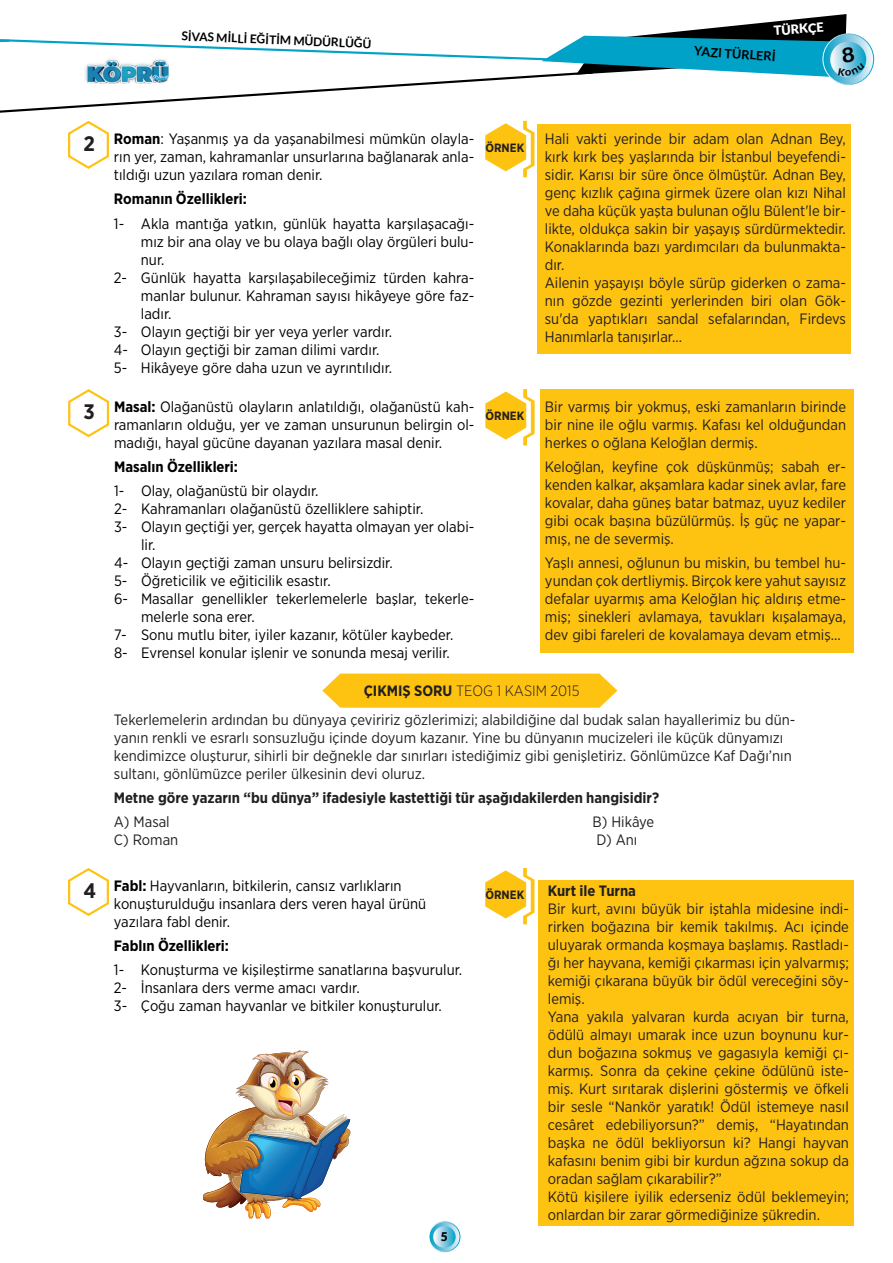
<style>
.page{position:relative;width:893px;height:1263px;background:#fff}
.page>*{position:absolute;margin:0;border:0;box-sizing:border-box;transform-origin:0 0}
.t1{font:700 21px "Gotham Narrow";color:#231f20}
.t2{font:15px/18px "Gotham Narrow";color:#231f20}
.t3{font:15px/18px "Gotham Narrow";color:#000;text-align:justify}
.t4{font:700 15px "Gotham Narrow";color:#231f20}
.t5{font:700 15px "Gotham Narrow";color:#000}
.t6{font:300 15px "Gotham Narrow";color:#231f20}
.t7{font:700 12.75px "Lato TR";color:#000}
.t8{font:900 12.75px "Lato TR";color:#fff}
.t9{font:700 12px "Lato TR";color:#000}
.t10{font:700 12px "Gotham Narrow";color:#231f20}
.t11{font:900 12px "Lato TR";color:#000}
.s1{font-weight:700}
</style>
<div class="page">
<svg style="left:430px;top:1222px;width:30px;height:30px"></svg>
<div style="left:428px;top:1221px;width:32px;height:31px;border:1px solid #fff;border-radius:50%"></div>
<svg style="left:433px;top:1226px;width:23px;height:22px"></svg>
<div style="left:538px;top:880px;width:316px;height:346px;background:#fec210"></div>
<div style="left:537px;top:124px;width:314px;height:230px;background:#fec210"></div>
<div style="left:540px;top:389px;width:314px;height:264px;background:#fec210"></div>
<svg style="left:68px;top:120px;width:41px;height:49px"></svg>
<svg style="left:485px;top:121px;width:49px;height:56px"></svg>
<svg style="left:68px;top:389px;width:41px;height:49px"></svg>
<svg style="left:485px;top:389px;width:50px;height:56px"></svg>
<svg style="left:68px;top:868px;width:41px;height:48px"></svg>
<svg style="left:485px;top:868px;width:49px;height:56px"></svg>
<svg style="left:322px;top:674px;width:295px;height:34px;background:#fec620"></svg>
<img style="left:203px;top:1050px;width:147px;height:162px">
<img style="left:245px;top:1192px;width:58px;height:26px">
<img style="left:207px;top:1158px;width:23px;height:18px">
<svg style="left:0;top:14px;width:874px;height:99px"></svg>
<p class="t9" style="left:182px;top:30px;width:191px;rotate:2deg">SİVAS MİLLİ EĞİTİM MÜDÜRLÜĞÜ</p>
<p class="t8" style="left:773px;top:23px;width:51px;rotate:-4deg">TÜRKÇE</p>
<p class="t7" style="left:695px;top:44px;width:83px;rotate:4deg">YAZI TÜRLERİ</p>
<p class="t3" style="left:114px;top:129px;width:362px"><span class="s1">Roman</span>: Yaşanmış ya da yaşanabilmesi mümkün olayla&shy;rın yer, zaman, kahramanlar unsurlarına bağlanarak anla&shy;tıldığı uzun yazılara roman denir.</p>
<p class="t5" style="left:114px;top:189px;width:135px">Romanın Özellikleri:</p>
<p class="t3" style="left:114px;top:215px;width:362px">1- Akla mantığa yatkın, günlük hayatta karşılaşacağı-</p>
<p class="t3" style="left:141px;top:233px;width:335px">mız bir ana olay ve bu olaya bağlı olay örgüleri bulu-</p>
<p class="t3" style="left:141px;top:251px;width:25px">nur.</p>
<p class="t3" style="left:114px;top:269px;width:362px">2- Günlük hayatta karşılaşabileceğimiz türden kahra-</p>
<p class="t3" style="left:141px;top:287px;width:335px">manlar bulunur. Kahraman sayısı hikâyeye göre faz-</p>
<p class="t3" style="left:141px;top:305px;width:32px">ladır.</p>
<p class="t3" style="left:114px;top:323px;width:280px">3- Olayın geçtiği bir yer veya yerler vardır.</p>
<p class="t3" style="left:114px;top:341px;width:267px">4- Olayın geçtiği bir zaman dilimi vardır.</p>
<p class="t3" style="left:114px;top:359px;width:280px">5- Hikâyeye göre daha uzun ve ayrıntılıdır.</p>
<h1 class="t1" style="left:83px;top:130px;width:13px">2</h1>
<p class="t10" style="left:485px;top:140px;width:40px">ÖRNEK</p>
<p class="t2" style="left:545px;top:129px;width:303px">Hali vakti yerinde bir adam olan Adnan Bey, kırk kırk beş yaşlarında bir İstanbul beyefendi&shy;sidir. Karısı bir süre önce ölmüştür. Adnan Bey, genç kızlık çağına girmek üzere olan kızı Nihal ve daha küçük yaşta bulunan oğlu Bülent'le bir&shy;likte, oldukça sakin bir yaşayış sürdürmektedir.<br>Konaklarında bazı yardımcıları da bulunmakta&shy;dır.<br>Ailenin yaşayışı böyle sürüp giderken o zama&shy;nın gözde gezinti yerlerinden biri olan Gök&shy;su'da yaptıkları sandal sefalarından, Firdevs Hanımlarla tanışırlar…</p>
<p class="t3" style="left:114px;top:397px;width:362px"><span class="s1">Masal:</span> Olağanüstü olayların anlatıldığı, olağanüstü kah&shy;ramanların olduğu, yer ve zaman unsurunun belirgin ol&shy;madığı, hayal gücüne dayanan yazılara masal denir.</p>
<p class="t5" style="left:114px;top:457px;width:126px">Masalın Özellikleri:</p>
<p class="t3" style="left:114px;top:481px;width:206px">1- Olay, olağanüstü bir olaydır.</p>
<p class="t3" style="left:114px;top:499px;width:311px">2- Kahramanları olağanüstü özelliklere sahiptir.</p>
<p class="t3" style="left:114px;top:517px;width:362px">3- Olayın geçtiği yer, gerçek hayatta olmayan yer olabi-</p>
<p class="t3" style="left:141px;top:535px;width:16px">lir.</p>
<p class="t3" style="left:114px;top:553px;width:280px">4- Olayın geçtiği zaman unsuru belirsizdir.</p>
<p class="t3" style="left:114px;top:571px;width:218px">5- Öğreticilik ve eğiticilik esastır.</p>
<p class="t3" style="left:114px;top:589px;width:362px">6- Masallar genellikler tekerlemelerle başlar, tekerle-</p>
<p class="t3" style="left:141px;top:607px;width:115px">melerle sona erer.</p>
<p class="t3" style="left:114px;top:625px;width:341px">7- Sonu mutlu biter, iyiler kazanır, kötüler kaybeder.</p>
<p class="t3" style="left:114px;top:643px;width:337px">8- Evrensel konular işlenir ve sonunda mesaj verilir.</p>
<h1 class="t1" style="left:83px;top:398px;width:13px">3</h1>
<p class="t10" style="left:486px;top:408px;width:40px">ÖRNEK</p>
<p class="t2" style="left:545px;top:398px;width:303px;text-align:justify">Bir varmış bir yokmuş, eski zamanların birinde bir nine ile oğlu varmış. Kafası kel olduğundan herkes o oğlana Keloğlan dermiş.</p>
<p class="t2" style="left:545px;top:458px;width:303px;text-align:justify">Keloğlan, keyfine çok düşkünmüş; sabah er&shy;kenden kalkar, akşamlara kadar sinek avlar, fare kovalar, daha güneş batar batmaz, uyuz kediler gibi ocak başına büzülürmüş. İş güç ne yapar&shy;mış, ne de severmiş.</p>
<p class="t2" style="left:545px;top:554px;width:303px;text-align:justify">Yaşlı annesi, oğlunun bu miskin, bu tembel hu&shy;yundan çok dertliymiş. Birçok kere yahut sayısız defalar uyarmış ama Keloğlan hiç aldırış etme&shy;miş; sinekleri avlamaya, tavukları kışalamaya, dev gibi fareleri de kovalamaya devam etmiş...</p>
<p class="t6" style="left:364px;top:681px;width:217px"><span class="s1">ÇIKMIŞ SORU</span> TEOG 1 KASIM 2015</p>
<p class="t2" style="left:114px;top:710px;width:683px">Tekerlemelerin ardından bu dünyaya çeviririz gözlerimizi; alabildiğine dal budak salan hayallerimiz bu dün&shy;yanın renkli ve esrarlı sonsuzluğu içinde doyum kazanır. Yine bu dünyanın mucizeleri ile küçük dünyamızı kendimizce oluşturur, sihirli bir değnekle dar sınırları istediğimiz gibi genişletiriz. Gönlümüzce Kaf Dağı’nın sultanı, gönlümüzce periler ülkesinin devi oluruz.</p>
<p class="t4" style="left:114px;top:788px;width:547px">Metne göre yazarın “bu dünya” ifadesiyle kastettiği tür aşağıdakilerden hangisidir?</p>
<p class="t2" style="left:114px;top:812px;width:57px">A) Masal</p>
<p class="t2" style="left:593px;top:812px;width:63px">B) Hikâye</p>
<p class="t2" style="left:114px;top:830px;width:66px">C) Roman</p>
<p class="t2" style="left:596px;top:830px;width:42px">D) Anı</p>
<p class="t3" style="left:114px;top:876px;width:314px;text-align:left"><span class="s1">Fabl:</span> Hayvanların, bitkilerin, cansız varlıkların konuşturulduğu insanlara ders veren hayal ürünü yazılara fabl denir.</p>
<p class="t5" style="left:114px;top:936px;width:117px">Fablın Özellikleri:</p>
<p class="t3" style="left:114px;top:960px;width:350px;text-align:left">1- Konuşturma ve kişileştirme sanatlarına başvurulur.<br>2- İnsanlara ders verme amacı vardır.<br>3- Çoğu zaman hayvanlar ve bitkiler konuşturulur.</p>
<h1 class="t1" style="left:83px;top:877px;width:14px">4</h1>
<p class="t10" style="left:485px;top:887px;width:40px">ÖRNEK</p>
<p class="t4" style="left:548px;top:881px;width:90px">Kurt ile Turna</p>
<p class="t2" style="left:548px;top:899px;width:303px">Bir kurt, avını büyük bir iştahla midesine indi&shy;rirken boğazına bir kemik takılmış. Acı içinde uluyarak ormanda koşmaya başlamış. Rastladı&shy;ğı her hayvana, kemiği çıkarması için yalvarmış; kemiği çıkarana büyük bir ödül vereceğini söy&shy;lemiş.<br>Yana yakıla yalvaran kurda acıyan bir turna, ödülü almayı umarak ince uzun boynunu kur&shy;dun boğazına sokmuş ve gagasıyla kemiği çı&shy;karmış. Sonra da çekine çekine ödülünü iste&shy;miş. Kurt sırıtarak dişlerini göstermiş ve öfkeli bir sesle “Nankör yaratık! Ödül istemeye nasıl cesâret edebiliyorsun?” demiş, “Hayatından başka ne ödül bekliyorsun ki? Hangi hayvan kafasını benim gibi bir kurdun ağzına sokup da oradan sağlam çıkarabilir?”<br>Kötü kişilere iyilik ederseniz ödül beklemeyin; onlardan bir zarar görmediğinize şükredin.</p>
<p class="t11" style="left:441px;top:1230px;width:8px">5</p>
</div>
